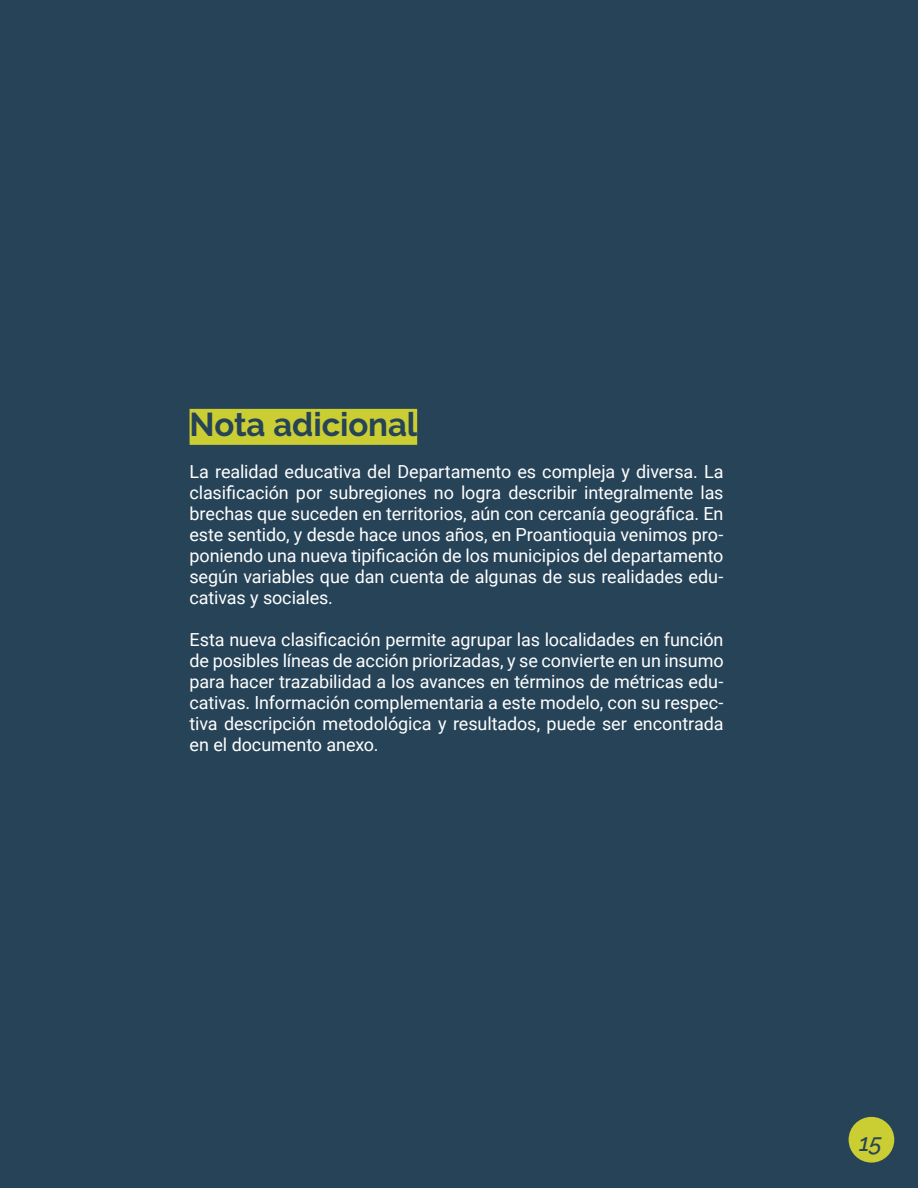
<style>
.page{position:relative;width:918px;height:1188px;background:#264358}
.page>*{position:absolute;margin:0;border:0;box-sizing:border-box;transform-origin:0 0}
.Titulo{font:700 33px "Raleway";letter-spacing:-.005em;color:#264358}
.t1{font:italic 500 24px "Raleway";color:#264358}
.Titulo-2{font:18px/21px "Roboto";letter-spacing:-.005em;color:#fff;text-align:justify}
</style>
<div class="page">
<div style="left:849px;top:1117px;width:45px;height:46px;background:#cbce33;border-radius:50%"></div>
<div style="left:190px;top:409px;width:227px;height:36px;background:#cbce33"></div>
<p class="Titulo" style="left:190px;top:405px;width:229px">Nota adicional</p>
<p class="Titulo-2" style="left:190px;top:460px;width:536px">La realidad educativa del Departamento es compleja y diversa. La clasificación por subregiones no logra describir integralmente las brechas que suceden en territorios, aún con cercanía geográfica. En este sentido, y desde hace unos años, en Proantioquia venimos pro&shy;poniendo una nueva tipificación de los municipios del departamento según variables que dan cuenta de algunas de sus realidades edu&shy;cativas y sociales.</p>
<p class="Titulo-2" style="left:190px;top:628px;width:536px">Esta nueva clasificación permite agrupar las localidades en función de posibles líneas de acción priorizadas, y se convierte en un insumo para hacer trazabilidad a los avances en términos de métricas edu&shy;cativas. Información complementaria a este modelo, con su respec&shy;tiva descripción metodológica y resultados, puede ser encontrada en el documento anexo.</p>
<h2 class="t1" style="left:859px;top:1129px;width:25px">15</h2>
</div>
